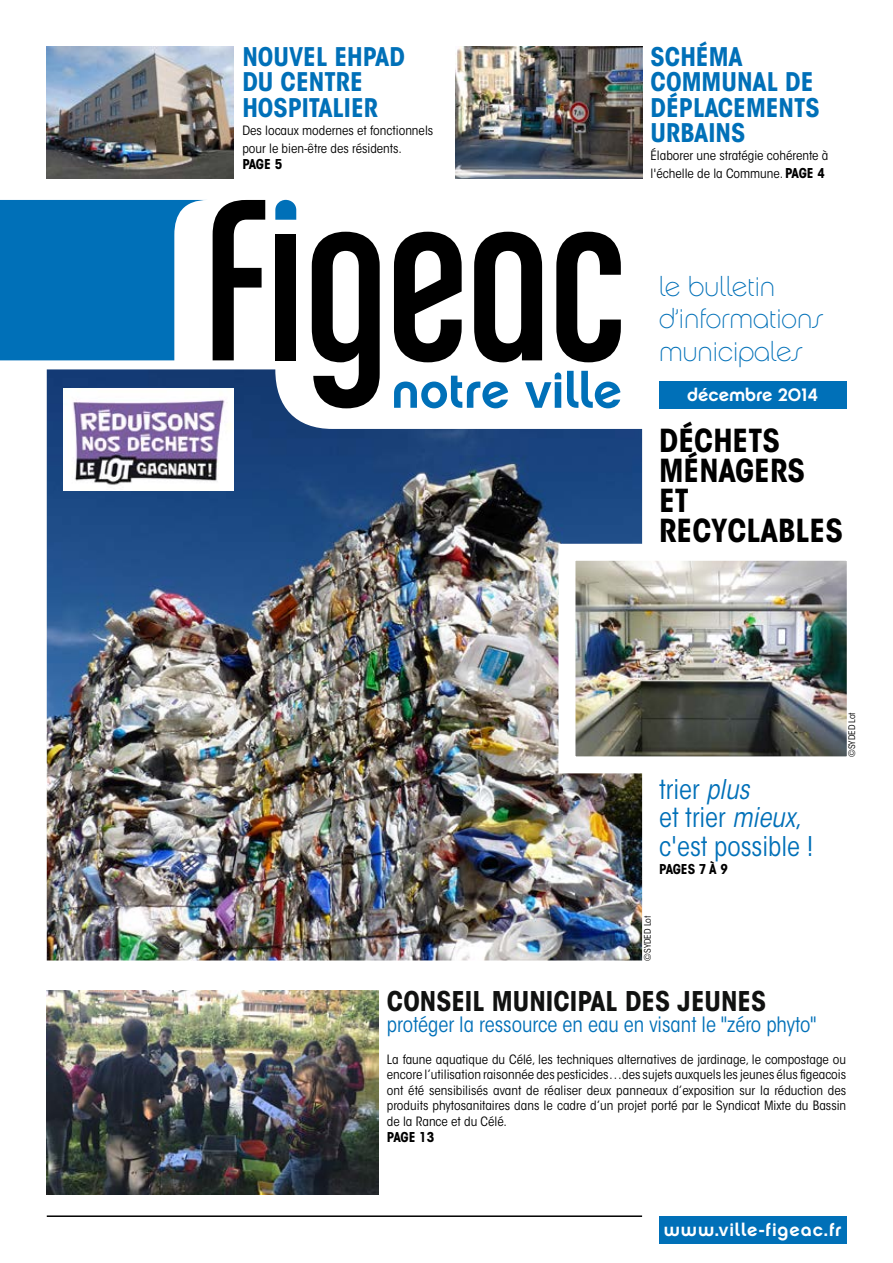
<style>
.page{position:relative;width:893px;height:1263px;background:#fff}
.page>*{position:absolute;margin:0;border:0;box-sizing:border-box;transform-origin:0 0}
.t1{font:700 condensed 31.5px/30px "ITC Avant Garde Std";color:#000}
.t2{font:condensed 27px/28.5px "ITC Avant Garde Std";color:#0070b8}
.t3{font:27px/32.4px "Chalet Paris Nineteen Seventy";color:#0070b8}
.t4{font:700 condensed 27px "ITC Avant Garde Std";color:#111211}
.t5{font:700 condensed 25.5px/25.5px "ITC Avant Garde Std";color:#0070b8}
.t6{font:condensed 21px "ITC Avant Garde Std";color:#0070b8}
.t7{font:18px "Chalet New York Nineteen Seventy";letter-spacing:.035em;color:#fff}
.t8{font:18px "Chalet New York Nineteen Seventy";letter-spacing:-.005em;color:#fff}
.t9{font:700 condensed 13.5px "ITC Avant Garde Std";letter-spacing:-.035em;color:#000}
.t10{font:condensed 12.75px/15.6px "ITC Avant Garde Std";color:#000;scale:1.05 1}
.t11{font:condensed 9px "ITC Avant Garde Std";color:#000;scale:1.05 1}
.s1{font-weight:700;font-size:13.5px}
.s2{font-style:italic}
</style>
<div class="page">
<div style="left:659px;top:1216px;width:187px;height:27px;background:#0070b8"></div>
<svg style="left:0;top:200px;width:265px;height:160px"></svg>
<svg style="left:275px;top:200px;width:21px;height:20px"></svg>
<div style="left:275px;top:234px;width:21px;height:126px;background:#000"></div>
<svg style="left:312px;top:232px;width:68px;height:137px"></svg>
<svg style="left:394px;top:232px;width:68px;height:130px"></svg>
<svg style="left:474px;top:232px;width:68px;height:130px"></svg>
<svg style="left:556px;top:232px;width:65px;height:130px"></svg>
<div style="left:659px;top:382px;width:187px;height:27px;background:#0070b8"></div>
<hr style="left:47px;top:1215px;width:595px;height:2px;background:#000">
<img style="left:47px;top:991px;width:331px;height:204px">
<img style="left:455px;top:47px;width:187px;height:131px">
<img style="left:47px;top:369px;width:595px;height:591px">
<img style="left:550px;top:535px;width:297px;height:247px">
<img style="left:47px;top:47px;width:187px;height:132px">
<img style="left:64px;top:388px;width:170px;height:102px">
<h3 class="t5" style="left:242px;top:43px;width:164px">NOUVEL EHPAD<br>DU CENTRE<br>HOSPITALIER</h3>
<p class="t10" style="left:242px;top:121px;width:183px;line-height:18px">Des locaux modernes et fonctionnels pour le bien-être des résidents.</p>
<p class="t9" style="left:242px;top:155px;width:41px">PAGE 5</p>
<h3 class="t5" style="left:651px;top:43px;width:171px">SCHÉMA<br>COMMUNAL DE<br>DÉPLACEMENTS<br>URBAINS</h3>
<p class="t10" style="left:651px;top:147px;width:171px;line-height:18px">Élaborer une stratégie cohérente à l'échelle de la Commune. <span class="s1">PAGE 4</span></p>
<h2 class="t3" style="left:659px;top:271px;width:166px">le bulletin d’informations municipales</h2>
<h3 class="t8" style="left:687px;top:384px;width:132px">décembre 2014</h3>
<h1 class="t1" style="left:659px;top:425px;width:185px">DÉCHETS<br>MÉNAGERS<br>ET<br>RECYCLABLES</h1>
<h2 class="t2" style="left:659px;top:775px;width:156px">trier <span class="s2">plus<br></span>et trier <span class="s2">mieux</span>, c'est possible !</h2>
<p class="t9" style="left:659px;top:860px;width:70px">PAGES 7 À 9</p>
<p class="t11" style="left:642px;top:960px;width:44px;rotate:-90deg">©SYDED Lot</p>
<p class="t11" style="left:846px;top:757px;width:44px;rotate:-90deg">©SYDED Lot</p>
<h2 class="t4" style="left:387px;top:984px;width:381px">CONSEIL MUNICIPAL DES JEUNES</h2>
<h3 class="t6" style="left:387px;top:1011px;width:431px">protéger la ressource en eau en visant le "zéro phyto"</h3>
<p class="t10" style="left:387px;top:1051px;width:439px;text-align:justify">La faune aquatique du Célé, les techniques alternatives de jardinage, le compostage ou encore l’utilisation raisonnée des pesticides…des sujets auxquels les jeunes élus figeacois ont été sensibilisés avant de réaliser deux panneaux d’exposition sur la réduction des produits phytosanitaires dans le cadre d’un projet porté par le Syndicat Mixte du Bassin de la Rance et du Célé.</p>
<p class="t9" style="left:387px;top:1129px;width:49px">PAGE 13</p>
<h3 class="t7" style="left:664px;top:1219px;width:179px">www.ville-figeac.fr</h3>
</div>
